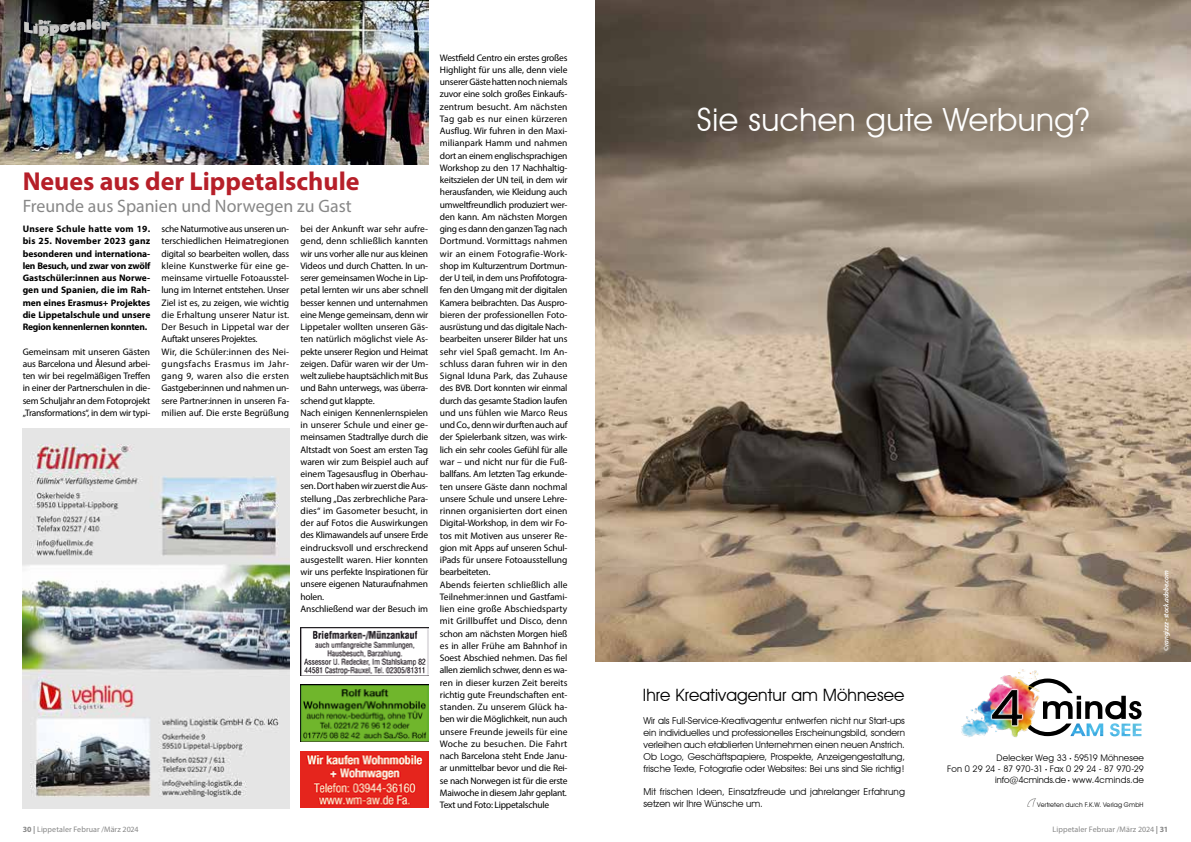
<style>
.page{position:relative;width:1191px;height:842px;background:#fff}
.page>*{position:absolute;margin:0;border:0;box-sizing:border-box;transform-origin:0 0}
.t1{font:32px "Avant Garde IT Cby BT";letter-spacing:.015em;color:#fff}
.t2{font:700 26px "Myriad Pro";color:#b61f29}
.t3{font:18px "Myriad Pro";color:#878787}
.t4{font:17px "Avant Garde IT Cby BT";letter-spacing:.005em;color:#000}
.t5{font:9.5px/12.3px "Myriad Pro";letter-spacing:-.015em;color:#000}
.t6{font:9.5px/11.8px "Avant Garde IT Cby BT";color:#000;text-align:justify}
.t7{font:700 9.5px/12.3px "Myriad Pro";letter-spacing:-.025em;color:#000;text-align:justify}
.t8{font:9px/11px "Avant Garde IT Cby BT";letter-spacing:-.005em;color:#000;text-align:right}
.t9{font:8px "Myriad Pro";letter-spacing:.01em;color:#878787}
.t10{font:italic 600 7px "Myriad Pro";letter-spacing:-.02em;color:#fff}
.t11{font:6.5px "Avant Garde IT Cby BT";letter-spacing:.02em;color:#000}
.s1{font-family:"Myriad Pro";font-weight:600}
.s2{font-weight:700}
</style>
<div class="page">
<img style="left:0;top:0;width:428px;height:164px">
<img style="left:23px;top:16px;width:92px;height:23px">
<img style="left:595px;top:0;width:596px;height:661px">
<svg style="left:1027px;top:798px;width:9px;height:9px"></svg>
<img style="left:961px;top:669px;width:86px;height:69px">
<svg style="left:990px;top:688px;width:2px;height:39px"></svg>
<img style="left:992px;top:678px;width:149px;height:58px">
<img style="left:300px;top:685px;width:128px;height:57px">
<img style="left:300px;top:751px;width:128px;height:57px">
<img style="left:300px;top:627px;width:128px;height:48px">
<img style="left:23px;top:428px;width:266px;height:380px">
<h2 class="t2" style="left:23px;top:165px;width:338px">Neues aus der Lippetalschule</h2>
<h3 class="t3" style="left:23px;top:195px;width:330px">Freunde aus Spanien und Norwegen zu Gast</h3>
<p class="t5" style="left:162px;top:222px;width:129px">sche Naturmotive aus unseren un&shy;terschiedlichen Heimatregionen digital so bearbeiten wollen, dass kleine Kunstwerke für eine ge&shy;meinsame virtuelle Fotoausstel&shy;lung im Internet entstehen. Unser<br>Ziel ist es, zu zeigen, wie wichtig die Erhaltung unserer Natur ist.<br>Der Besuch in Lippetal war der<br>Auftakt unseres Projektes.<br>Wir, die Schüler:innen des Nei&shy;gungsfachs Erasmus im Jahr&shy;gang 9, waren also die ersten<br>Gastgeber:innen und nahmen un&shy;sere Partner:innen in unseren Fa&shy;milien auf. Die erste Begrüßung</p>
<p class="t5" style="left:300px;top:223px;width:129px">bei der Ankunft war sehr aufre&shy;gend, denn schließlich kannten wir uns vorher alle nur aus kleinen<br>Videos und durch Chatten. In un&shy;serer gemeinsamen Woche in Lip&shy;petal lernten wir uns aber schnell besser kennen und unternahmen eine Menge gemeinsam, denn wir<br>Lippetaler wollten unseren Gäs&shy;ten natürlich möglichst viele As&shy;pekte unserer Region und Heimat zeigen. Dafür waren wir der Um&shy;welt zuliebe hauptsächlich mit Bus und Bahn unterwegs, was überra&shy;schend gut klappte.<br>Nach einigen Kennenlernspielen in unserer Schule und einer ge&shy;meinsamen Stadtrallye durch die<br>Altstadt von Soest am ersten Tag waren wir zum Beispiel auch auf einem Tagesausflug in Oberhau&shy;sen. Dort haben wir zuerst die Aus&shy;stellung „Das zerbrechliche Para&shy;dies“ im Gasometer besucht, in der auf Fotos die Auswirkungen des Klimawandels auf unsere Erde eindrucksvoll und erschreckend ausgestellt waren. Hier konnten wir uns perfekte Inspirationen für unsere eigenen Naturaufnahmen holen.<br>Anschließend war der Besuch im</p>
<p class="t7" style="left:23px;top:222px;width:129px">Unsere Schule hatte vom 19. bis 25. November 2023 ganz besonderen und internationa&shy;len Besuch, und zwar von zwölf Gastschüler:innen aus Norwe&shy;gen und Spanien, die im Rah&shy;men eines Erasmus+ Projektes die Lippetalschule und unsere Region kennenlernen konnten.</p>
<p class="t5" style="left:23px;top:345px;width:129px;text-align:justify">Gemeinsam mit unseren Gästen aus Barcelona und Ålesund arbei&shy;ten wir bei regelmäßigen Treffen in einer der Partnerschulen in die&shy;sem Schuljahr an dem Fotoprojekt „Transformations“, in dem wir typi-</p>
<p class="t5" style="left:440px;top:51px;width:129px">Westfield Centro ein erstes großes<br>Highlight für uns alle, denn viele unserer Gäste hatten noch niemals zuvor eine solch großes Einkaufs&shy;zentrum besucht. Am nächsten<br>Tag gab es nur einen kürzeren<br>Ausflug. Wir fuhren in den Maxi&shy;milianpark Hamm und nahmen dort an einem englischsprachigen<br>Workshop zu den 17 Nachhaltig&shy;keitszielen der UN teil, in dem wir herausfanden, wie Kleidung auch umweltfreundlich produziert wer&shy;den kann. Am nächsten Morgen ging es dann den ganzen Tag nach<br>Dortmund. Vormittags nahmen wir an einem Fotografie-Work&shy;shop im Kulturzentrum Dortmun&shy;der U teil, in dem uns Profifotogra&shy;fen den Umgang mit der digitalen<br>Kamera beibrachten. Das Auspro&shy;bieren der professionellen Foto&shy;ausrüstung und das digitale Nach&shy;bearbeiten unserer Bilder hat uns sehr viel Spaß gemacht. Im An&shy;schluss daran fuhren wir in den<br>Signal Iduna Park, das Zuhause des BVB. Dort konnten wir einmal durch das gesamte Stadion laufen und uns fühlen wie Marco Reus und Co., denn wir durften auch auf der Spielerbank sitzen, was wirk&shy;lich ein sehr cooles Gefühl für alle war – und nicht nur für die Fuß&shy;ballfans. Am letzten Tag erkunde&shy;ten unsere Gäste dann nochmal unsere Schule und unsere Lehre&shy;rinnen organisierten dort einen<br>Digital-Workshop, in dem wir Fo&shy;tos mit Motiven aus unserer Re&shy;gion mit Apps auf unseren Schul&shy;iPads für unsere Fotoausstellung bearbeiteten.<br>Abends feierten schließlich alle<br>Teilnehmer:innen und Gastfami&shy;lien eine große Abschiedsparty mit Grillbuffet und Disco, denn schon am nächsten Morgen hieß es in aller Frühe am Bahnhof in<br>Soest Abschied nehmen. Das fiel allen ziemlich schwer, denn es wa&shy;ren in dieser kurzen Zeit bereits richtig gute Freundschaften ent&shy;standen. Zu unserem Glück ha&shy;ben wir die Möglichkeit, nun auch unsere Freunde jeweils für eine<br>Woche zu besuchen. Die Fahrt nach Barcelona steht Ende Janu&shy;ar unmittelbar bevor und die Rei&shy;se nach Norwegen ist für die erste<br>Maiwoche in diesem Jahr geplant.<br>Text und Foto: Lippetalschule</p>
<h1 class="t1" style="left:697px;top:100px;width:394px">Sie suchen gute Werbung?</h1>
<h3 class="t4" style="left:643px;top:684px;width:263px">Ihre Kreativagentur am Möhnesee</h3>
<p class="t6" style="left:643px;top:715px;width:263px">Wir als Full-Service-Kreativagentur entwerfen nicht nur Start-ups ein individuelles und professionelles Erscheinungsbild, sondern verleihen auch etablierten Unternehmen einen neuen Anstrich.<br>Ob Logo, Geschäftspapiere, Prospekte, Anzeigengestaltung, frische Texte, Fotografie oder Websites: Bei uns sind Sie richtig!</p>
<p class="t6" style="left:643px;top:786px;width:263px">Mit frischen Ideen, Einsatzfreude und jahrelanger Erfahrung setzen wir Ihre Wünsche um.</p>
<p class="t10" style="left:1161px;top:651px;width:82px;rotate:-90deg">©rangizzz - stock.adobe.com</p>
<p class="t8" style="left:947px;top:752px;width:198px">Delecker Weg 33 <span class="s1">∙</span> 59519 Möhnesee<br>Fon 0 29 24 - 87 970-31 <span class="s1">∙</span> Fax 0 29 24 - 87 970-29 info@4cminds.de <span class="s1">∙</span> www.4cminds.de</p>
<p class="t11" style="left:1037px;top:801px;width:108px">Vertreten durch F.K.W. Verlag GmbH</p>
<p class="t9" style="left:23px;top:825px;width:117px"><span class="s2">30 |</span> Lippetaler Februar /März 2024</p>
<p class="t9" style="left:1052px;top:825px;width:117px">Lippetaler Februar /März 2024 <span class="s2">| 31</span></p>
</div>
